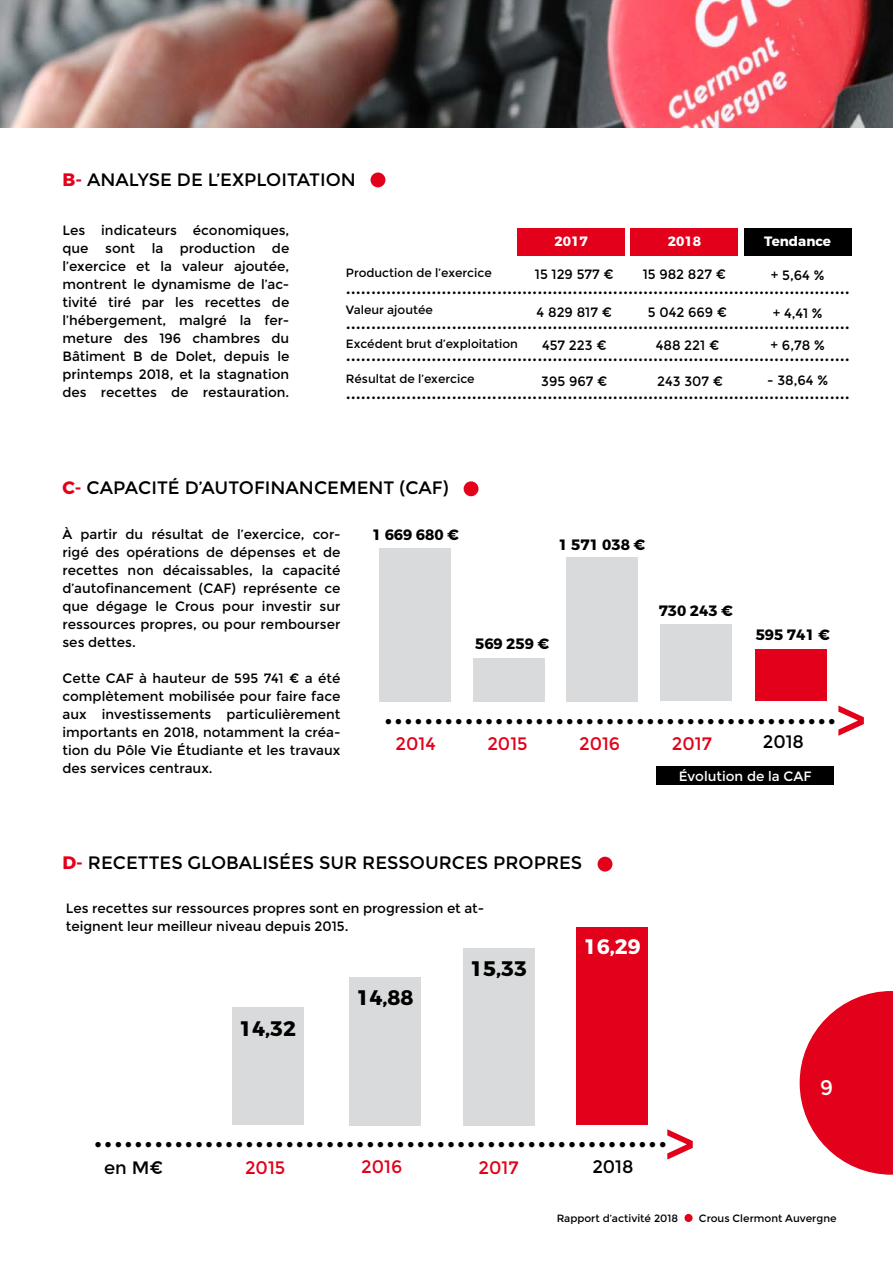
<style>
.page{position:relative;width:893px;height:1263px;background:#fff}
.page>*{position:absolute;margin:0;border:0;box-sizing:border-box;transform-origin:0 0}
.t1{font:54px "Montserrat";color:#e2001a}
.t2{font:36px "Montserrat";color:#000}
.t3{font:700 21px "Montserrat";color:#000}
.t4{font:700 21px "Montserrat";color:#fff}
.t5{font:21px "Montserrat";color:#fff}
.t6{font:18px "Montserrat";color:#000}
.t7{font:18px "Montserrat";color:#e2001a}
.t8{font:700 15px "Montserrat";color:#000}
.t9{font:13.5px/18px "Montserrat";color:#000;text-align:justify}
.t10{font:13.5px "Montserrat";color:#fff}
.t11{font:700 13.5px "Montserrat";color:#fff}
.t12{font:12px "Montserrat";color:#000}
.t13{font:10.5px "Montserrat";color:#000}
.s1{font-weight:700;color:#e2001a}
</style>
<div class="page">
<img style="left:0;top:0;width:893px;height:127px">
<svg style="left:800px;top:991px;width:93px;height:184px"></svg>
<div style="left:464px;top:481px;width:14px;height:15px;background:#e2001a;border-radius:50%"></div>
<div style="left:598px;top:857px;width:14px;height:14px;background:#e2001a;border-radius:50%"></div>
<div style="left:233px;top:1008px;width:71px;height:117px;background:#d9dadb"></div>
<div style="left:349px;top:977px;width:72px;height:148px;background:#d9dadb"></div>
<div style="left:463px;top:948px;width:71px;height:177px;background:#d9dadb"></div>
<div style="left:380px;top:548px;width:71px;height:153px;background:#d9dadb"></div>
<div style="left:473px;top:658px;width:72px;height:43px;background:#d9dadb"></div>
<div style="left:566px;top:557px;width:71px;height:144px;background:#d9dadb"></div>
<div style="left:656px;top:766px;width:178px;height:18px;background:#000"></div>
<div style="left:371px;top:172px;width:14px;height:15px;background:#e2001a;border-radius:50%"></div>
<div style="left:517px;top:228px;width:108px;height:28px;background:#e2001a"></div>
<div style="left:631px;top:228px;width:107px;height:28px;background:#e2001a"></div>
<div style="left:744px;top:228px;width:107px;height:28px;background:#000"></div>
<div style="left:660px;top:624px;width:71px;height:77px;background:#d9dadb"></div>
<div style="left:755px;top:649px;width:71px;height:51px;background:#e2001a"></div>
<div style="left:577px;top:927px;width:71px;height:198px;background:#e2001a"></div>
<h3 class="t6" style="left:62px;top:169px;width:295px"><span class="s1">B-</span> ANALYSE DE L’EXPLOITATION</h3>
<p class="t9" style="left:62px;top:222px;width:228px">Les indicateurs économiques, que sont la production de l’exercice et la valeur ajoutée, montrent le dynamisme de l’ac&shy;tivité tiré par les recettes de l’hébergement, malgré la fer&shy;meture des 196 chambres du Bâtiment B de Dolet, depuis le printemps 2018, et la stagnation des recettes de restauration.</p>
<p class="t11" style="left:554px;top:232px;width:35px">2017</p>
<p class="t11" style="left:668px;top:232px;width:35px">2018</p>
<p class="t11" style="left:764px;top:232px;width:68px">Tendance</p>
<p class="t9" style="left:771px;top:266px;width:55px">+ 5,64 %</p>
<p class="t12" style="left:346px;top:266px;width:147px">Production de l’exercice</p>
<p class="t12" style="left:346px;top:303px;width:89px">Valeur ajoutée</p>
<p class="t12" style="left:346px;top:337px;width:174px">Excédent brut d’exploitation</p>
<p class="t9" style="left:643px;top:266px;width:85px">15 982 827 €</p>
<p class="t9" style="left:535px;top:266px;width:80px">15 129 577 €</p>
<h3 class="t6" style="left:346px;top:278px;width:506px">....................................................................................................</h3>
<p class="t9" style="left:537px;top:303px;width:77px">4 829 817 €</p>
<p class="t9" style="left:773px;top:304px;width:51px">+ 4,41 %</p>
<p class="t9" style="left:542px;top:337px;width:66px">457 223 €</p>
<p class="t9" style="left:771px;top:337px;width:56px">+ 6,78 %</p>
<p class="t9" style="left:541px;top:373px;width:68px">395 967 €</p>
<p class="t9" style="left:767px;top:371px;width:62px">- 38,64 %</p>
<p class="t9" style="left:648px;top:303px;width:81px">5 042 669 €</p>
<p class="t9" style="left:656px;top:337px;width:65px">488 221 €</p>
<p class="t9" style="left:657px;top:373px;width:67px">243 307 €</p>
<h3 class="t6" style="left:346px;top:312px;width:506px">....................................................................................................</h3>
<h3 class="t6" style="left:346px;top:345px;width:506px">....................................................................................................</h3>
<p class="t12" style="left:346px;top:372px;width:130px">Résultat de l’exercice</p>
<h3 class="t6" style="left:346px;top:382px;width:506px">....................................................................................................</h3>
<h3 class="t6" style="left:62px;top:477px;width:388px"><span class="s1">C-</span> CAPACITÉ D’AUTOFINANCEMENT (CAF)</h3>
<p class="t9" style="left:62px;top:526px;width:280px">À partir du résultat de l’exercice, cor&shy;rigé des opérations de dépenses et de recettes non décaissables, la capacité d’autofinancement (CAF) représente ce que dégage le Crous pour investir sur ressources propres, ou pour rembourser ses dettes.</p>
<p class="t9" style="left:62px;top:670px;width:279px">Cette CAF à hauteur de 595 741 € a été complètement mobilisée pour faire face aux investissements particulièrement importants en 2018, notamment la créa&shy;tion du Pôle Vie Étudiante et les travaux des services centraux.</p>
<p class="t8" style="left:372px;top:525px;width:88px">1 669 680 €</p>
<p class="t8" style="left:558px;top:536px;width:88px">1 571 038 €</p>
<p class="t8" style="left:475px;top:634px;width:76px">569 259 €</p>
<p class="t8" style="left:659px;top:602px;width:76px">730 243 €</p>
<p class="t8" style="left:756px;top:625px;width:76px">595 741 €</p>
<h1 class="t1" style="left:834px;top:692px;width:33px">&gt;</h1>
<h2 class="t2" style="left:383px;top:690px;width:455px">.............................................</h2>
<h3 class="t7" style="left:396px;top:734px;width:42px">2014</h3>
<h3 class="t7" style="left:487px;top:734px;width:42px">2015</h3>
<h3 class="t7" style="left:579px;top:734px;width:43px">2016</h3>
<h3 class="t7" style="left:672px;top:734px;width:42px">2017</h3>
<h3 class="t6" style="left:763px;top:732px;width:43px">2018</h3>
<p class="t10" style="left:679px;top:768px;width:134px">Évolution de la CAF</p>
<h3 class="t6" style="left:62px;top:852px;width:521px"><span class="s1">D-</span> RECETTES GLOBALISÉES SUR RESSOURCES PROPRES</h3>
<p class="t9" style="left:66px;top:899px;width:420px">Les recettes sur ressources propres sont en progression et at&shy;teignent leur meilleur niveau depuis 2015.</p>
<h3 class="t3" style="left:239px;top:1015px;width:58px">14,32</h3>
<h3 class="t3" style="left:357px;top:984px;width:58px">14,88</h3>
<h3 class="t3" style="left:470px;top:955px;width:58px">15,33</h3>
<h3 class="t4" style="left:584px;top:933px;width:58px">16,29</h3>
<h1 class="t1" style="left:663px;top:1115px;width:33px">&gt;</h1>
<h2 class="t2" style="left:93px;top:1114px;width:576px">.........................................................</h2>
<h3 class="t6" style="left:104px;top:1157px;width:61px">en M€</h3>
<h3 class="t7" style="left:245px;top:1157px;width:42px">2015</h3>
<h3 class="t7" style="left:361px;top:1156px;width:43px">2016</h3>
<h3 class="t7" style="left:479px;top:1157px;width:42px">2017</h3>
<h3 class="t6" style="left:592px;top:1156px;width:43px">2018</h3>
<h3 class="t5" style="left:820px;top:1075px;width:14px">9</h3>
<p class="t13" style="left:557px;top:1212px;width:123px">Rapport d’activité 2018</p>
<h1 class="t1" style="left:681px;top:1171px;width:17px">.</h1>
<p class="t13" style="left:699px;top:1212px;width:139px">Crous Clermont Auvergne</p>
</div>
